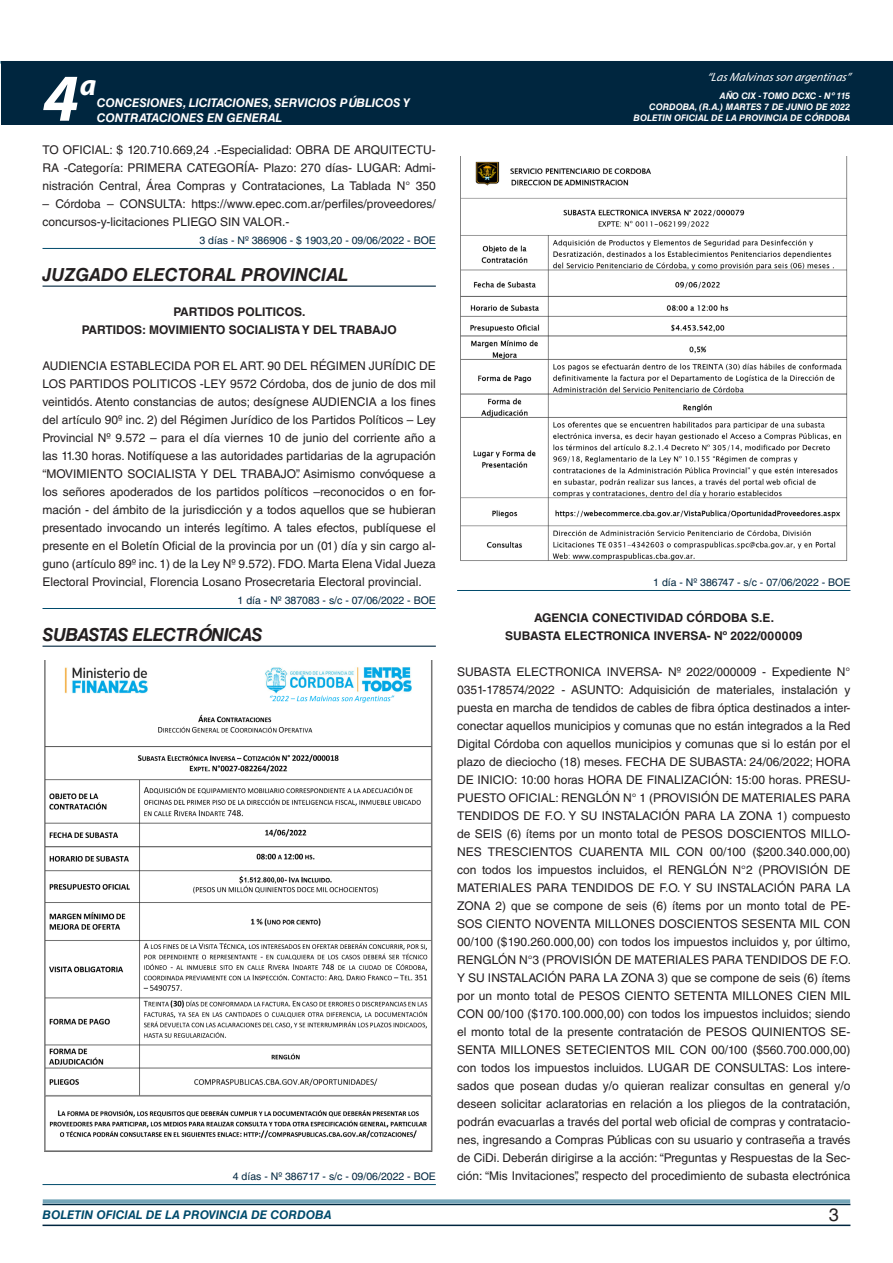
<style>
.page{position:relative;width:893px;height:1263px;background:#fff}
.page>*{position:absolute;margin:0;border:0;box-sizing:border-box;transform-origin:0 0}
.t1{font:italic 700 67.5px "Myriad Pro";color:#fff}
.t2{font:italic 700 30px "Myriad Pro";color:#fff}
.NOMBRE_DE_MINISTERIO{font:italic 700 18px "Helvetica LT Std";color:#231f20}
.NOMBRE_DE_MINISTERIO-2{font:italic 700 18px "Helvetica LT Std";letter-spacing:-.025em;color:#231f20}
.t3{font:18px "Helvetica LT Std";color:#231f20}
.TEXTO_BASE{font:12px/18px "Helvetica LT Std";color:#231f20;text-align:justify}
.RESUELVE{font:700 12px "Helvetica LT Std";color:#231f20}
.t4{font:italic 700 12px/14.4px "Helvetica LT Std";color:#fff}
.t5{font:italic 700 12px "Helvetica LT Std";color:#004b6c}
.t6{font:italic 12px "Myriad Pro";color:#fff}
.FECHA_DE_VENCIMIENTO{font:10.5px "Helvetica LT Std";color:#00263f}
.t7{font:italic 700 9px/10.8px "Helvetica LT Std";color:#fff;text-align:right}
</style>
<div class="page">
<hr style="left:43px;top:1224px;width:807px;height:2px;background:#00263f">
<div style="left:42px;top:1198px;width:809px;height:8px;background:#fff;opacity:.75"></div>
<div style="left:1px;top:61px;width:892px;height:64px;background:#00263f"></div>
<hr style="left:43px;top:248px;width:393px;height:1px;background:#004b6c">
<hr style="left:43px;top:286px;width:393px;height:1px;background:#00263f">
<hr style="left:43px;top:608px;width:393px;height:1px;background:#004b6c">
<hr style="left:43px;top:646px;width:393px;height:1px;background:#00263f">
<hr style="left:43px;top:1184px;width:393px;height:1px;background:#004b6c">
<img style="left:44px;top:660px;width:389px;height:492px">
<hr style="left:457px;top:590px;width:393px;height:1px;background:#004b6c">
<img style="left:460px;top:156px;width:388px;height:405px">
<h1 class="t1" style="left:43px;top:54px;width:38px">4</h1>
<h2 class="t2" style="left:80px;top:66px;width:18px">a</h2>
<p class="t4" style="left:97px;top:96px;width:315px">CONCESIONES, LICITACIONES, SERVICIOS PÚBLICOS Y<br>CONTRATACIONES EN GENERAL</p>
<p class="TEXTO_BASE" style="left:43px;top:141px;width:395px">TO OFICIAL: $ 120.710.669,24 .-Especialidad: OBRA DE ARQUITECTU-RA -Categoría: PRIMERA CATEGORÍA- Plazo: 270 días- LUGAR: Admi&shy;nistración Central, Área Compras y Contrataciones, La Tablada N° 350</p>
<p class="TEXTO_BASE" style="left:43px;top:195px;width:395px">– Córdoba – CONSULTA: https://www.epec.com.ar/perfiles/proveedores/ concursos-y-licitaciones PLIEGO SIN VALOR.-</p>
<p class="FECHA_DE_VENCIMIENTO" style="left:200px;top:234px;width:238px">3 días - Nº 386906 - $ 1903,20 - 09/06/2022 - BOE</p>
<p class="NOMBRE_DE_MINISTERIO" style="left:43px;top:264px;width:307px">JUZGADO ELECTORAL PROVINCIAL</p>
<p class="RESUELVE" style="left:173px;top:304px;width:133px">PARTIDOS POLITICOS.</p>
<p class="RESUELVE" style="left:82px;top:322px;width:317px">PARTIDOS: MOVIMIENTO SOCIALISTA Y DEL TRABAJO</p>
<p class="TEXTO_BASE" style="left:43px;top:357px;width:395px">AUDIENCIA ESTABLECIDA POR EL ART. 90 DEL RÉGIMEN JURÍDIC DE LOS PARTIDOS POLITICOS -LEY 9572 Córdoba, dos de junio de dos mil veintidós. Atento constancias de autos; desígnese AUDIENCIA a los fines del artículo 90º inc. 2) del Régimen Jurídico de los Partidos Políticos – Ley Provincial Nº 9.572 – para el día viernes 10 de junio del corriente año a las 11.30 horas. Notifíquese a las autoridades partidarias de la agrupación “MOVIMIENTO SOCIALISTA Y DEL TRABAJO”. Asimismo convóquese a los señores apoderados de los partidos políticos –reconocidos o en for&shy;mación - del ámbito de la jurisdicción y a todos aquellos que se hubieran presentado invocando un interés legítimo. A tales efectos, publíquese el presente en el Boletín Oficial de la provincia por un (01) día y sin cargo al&shy;guno (artículo 89º inc. 1) de la Ley Nº 9.572). FDO. Marta Elena Vidal Jueza Electoral Provincial, Florencia Losano Prosecretaria Electoral provincial.</p>
<p class="FECHA_DE_VENCIMIENTO" style="left:238px;top:594px;width:200px">1 día - Nº 387083 - s/c - 07/06/2022 - BOE</p>
<p class="NOMBRE_DE_MINISTERIO-2" style="left:43px;top:624px;width:221px">SUBASTAS ELECTRÓNICAS</p>
<p class="FECHA_DE_VENCIMIENTO" style="left:233px;top:1170px;width:205px">4 días - Nº 386717 - s/c - 09/06/2022 - BOE</p>
<p class="t6" style="left:707px;top:70px;width:145px">“LasMalvinasson argentinas”</p>
<p class="t7" style="left:649px;top:91px;width:202px">AÑO CIX - TOMO DCXC - Nº 115<br>CORDOBA, (R.A.) MARTES 7 DE JUNIO DE 2022</p>
<p class="t7" style="left:634px;top:112px;width:218px">BOLETIN OFICIAL DE LA PROVINCIA DE CÓRDOBA</p>
<p class="FECHA_DE_VENCIMIENTO" style="left:653px;top:576px;width:199px">1 día - Nº 386747 - s/c - 07/06/2022 - BOE</p>
<p class="RESUELVE" style="left:534px;top:610px;width:241px">AGENCIA CONECTIVIDAD CÓRDOBA S.E.</p>
<p class="RESUELVE" style="left:505px;top:628px;width:299px">SUBASTA ELECTRONICA INVERSA- Nº 2022/000009</p>
<p class="TEXTO_BASE" style="left:457px;top:663px;width:395px">SUBASTA ELECTRONICA INVERSA- Nº 2022/000009 - Expediente N° 0351-178574/2022 - ASUNTO: Adquisición de materiales, instalación y puesta en marcha de tendidos de cables de fibra óptica destinados a inter&shy;conectar aquellos municipios y comunas que no están integrados a la Red Digital Córdoba con aquellos municipios y comunas que si lo están por el plazo de dieciocho (18) meses. FECHA DE SUBASTA: 24/06/2022; HORA DE INICIO: 10:00 horas HORA DE FINALIZACIÓN: 15:00 horas. PRESU-PUESTO OFICIAL: RENGLÓN N° 1 (PROVISIÓN DE MATERIALES PARA TENDIDOS DE F.O. Y SU INSTALACIÓN PARA LA ZONA 1) compuesto de SEIS (6) ítems por un monto total de PESOS DOSCIENTOS MILLO-NES TRESCIENTOS CUARENTA MIL CON 00/100 ($200.340.000,00) con todos los impuestos incluidos, el RENGLÓN N°2 (PROVISIÓN DE MATERIALES PARA TENDIDOS DE F.O. Y SU INSTALACIÓN PARA LA ZONA 2) que se compone de seis (6) ítems por un monto total de PE-SOS CIENTO NOVENTA MILLONES DOSCIENTOS SESENTA MIL CON 00/100 ($190.260.000,00) con todos los impuestos incluidos y, por último, RENGLÓN N°3 (PROVISIÓN DE MATERIALES PARA TENDIDOS DE F.O.<br>Y SU INSTALACIÓN PARA LA ZONA 3) que se compone de seis (6) ítems por un monto total de PESOS CIENTO SETENTA MILLONES CIEN MIL CON 00/100 ($170.100.000,00) con todos los impuestos incluidos; siendo el monto total de la presente contratación de PESOS QUINIENTOS SE-SENTA MILLONES SETECIENTOS MIL CON 00/100 ($560.700.000,00) con todos los impuestos incluidos. LUGAR DE CONSULTAS: Los intere&shy;sados que posean dudas y/o quieran realizar consultas en general y/o deseen solicitar aclaratorias en relación a los pliegos de la contratación, podrán evacuarlas a través del portal web oficial de compras y contratacio&shy;nes, ingresando a Compras Públicas con su usuario y contraseña a través de CiDi. Deberán dirigirse a la acción: “Preguntas y Respuestas de la Sec&shy;ción: “Mis Invitaciones”, respecto del procedimiento de subasta electrónica</p>
<p class="t5" style="left:43px;top:1208px;width:290px">BOLETIN OFICIAL DE LA PROVINCIA DE CORDOBA</p>
<h3 class="t3" style="left:829px;top:1204px;width:12px">3</h3>
</div>
